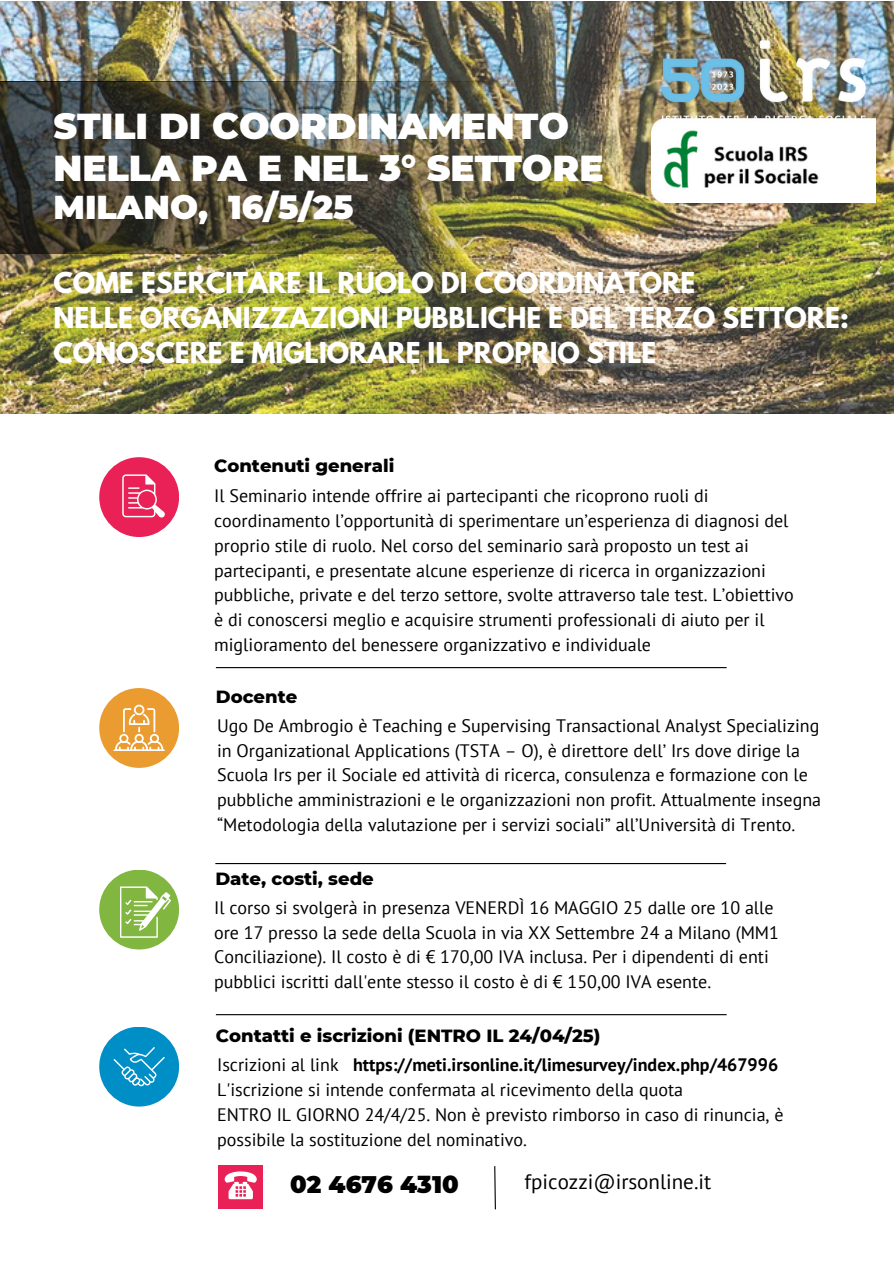
<style>
.page{position:relative;width:894px;height:1264px;background:#fff}
.page>*{position:absolute;margin:0;border:0;box-sizing:border-box;transform-origin:0 0}
.t1{font:900 36px/41.7px "Montserrat";color:#fff}
.t2{font:900 33px "Montserrat";color:#fff}
.t3{font:700 25.5px/34.8px "League Spartan";color:#fff}
.t4{font:900 24px "Montserrat";color:#000}
.t5{font:21px "PT Sans";color:#000}
.t6{font:18px/24.8px "PT Sans";color:#000}
.t7{font:800 18px "Montserrat";color:#000}
.t8{font:700 18px "PT Sans";color:#000}
.s1{font-weight:400}
</style>
<div class="page">
<img style="left:0;top:2px;width:893px;height:412px">
<img style="left:0;top:82px;width:641px;height:172px">
<div style="left:99px;top:457px;width:80px;height:80px;background:#e92156;border-radius:50%"></div>
<svg style="left:122px;top:474px;width:43px;height:44px"></svg>
<hr style="left:216px;top:1014px;width:510px;height:1px;background:#000">
<hr style="left:215px;top:863px;width:511px;height:1px;background:#000">
<hr style="left:216px;top:667px;width:510px;height:1px;background:#000">
<img style="left:651px;top:133px;width:224px;height:70px">
<img style="left:651px;top:30px;width:224px;height:103px">
<div style="left:99px;top:688px;width:80px;height:80px;background:#eb9c31;border-radius:50%"></div>
<svg style="left:115px;top:704px;width:48px;height:45px"></svg>
<hr style="left:113px;top:749px;width:52px;height:1px;background:#fff">
<svg style="left:494px;top:1166px;width:2px;height:44px"></svg>
<div style="left:218px;top:1165px;width:45px;height:44px;background:#e92156"></div>
<svg style="left:224px;top:1171px;width:33px;height:28px"></svg>
<div style="left:99px;top:1026px;width:80px;height:80px;background:#008ec6;border-radius:50%"></div>
<svg style="left:113px;top:1047px;width:52px;height:39px"></svg>
<div style="left:99px;top:869px;width:80px;height:80px;background:#81b641;border-radius:50%"></div>
<svg style="left:120px;top:886px;width:51px;height:51px"></svg>
<p class="t1" style="left:54px;top:106px;width:551px">STILI DI COORDINAMENTO<br>NELLA PA E NEL 3° SETTORE</p>
<p class="t2" style="left:54px;top:187px;width:301px">MILANO, 16/5/25</p>
<p class="t3" style="left:54px;top:268px;width:796px">COME ESERCITARE IL RUOLO DI COORDINATORE<br>NELLE ORGANIZZAZIONI PUBBLICHE E DEL TERZO SETTORE:<br>CONOSCERE E MIGLIORARE IL PROPRIO STILE</p>
<p class="t7" style="left:214px;top:455px;width:182px">Contenuti generali</p>
<p class="t6" style="left:214px;top:483px;width:581px">Il Seminario intende offrire ai partecipanti che ricoprono ruoli di coordinamento l’opportunità di sperimentare un’esperienza di diagnosi del proprio stile di ruolo. Nel corso del seminario sarà proposto un test ai partecipanti, e presentate alcune esperienze di ricerca in organizzazioni pubbliche, private e del terzo settore, svolte attraverso tale test. L’obiettivo è di conoscersi meglio e acquisire strumenti professionali di aiuto per il miglioramento del benessere organizzativo e individuale</p>
<h4 class="t7" style="left:216px;top:685px;width:83px">Docente</h4>
<p class="t6" style="left:217px;top:713px;width:605px">Ugo De Ambrogio è Teaching e Supervising Transactional Analyst Specializing in Organizational Applications (TSTA – O), è direttore dell’ Irs dove dirige la Scuola Irs per il Sociale ed attività di ricerca, consulenza e formazione con le pubbliche amministrazioni e le organizzazioni non profit. Attualmente insegna “Metodologia della valutazione per i servizi sociali” all’Università di Trento.</p>
<p class="t7" style="left:215px;top:867px;width:160px">Date, costi, sede</p>
<h4 class="t6" style="left:214px;top:894px;width:566px">Il corso si svolgerà in presenza VENERDÌ 16 MAGGIO 25 dalle ore 10 alle ore 17 presso la sede della Scuola in via XX Settembre 24 a Milano (MM1<br>Conciliazione). Il costo è di € 170,00 IVA inclusa. Per i dipendenti di enti pubblici iscritti dall'ente stesso il costo è di € 150,00 IVA esente.</h4>
<h1 class="t7" style="left:216px;top:1024px;width:386px">Contatti e iscrizioni (ENTRO IL 24/04/25)</h1>
<p class="t8" style="left:217px;top:1052px;width:562px"><span class="s1">Iscrizioni al link</span> https://meti.irsonline.it/limesurvey/index.php/467996</p>
<p class="t6" style="left:217px;top:1076px;width:467px">L'iscrizione si intende confermata al ricevimento della quota</p>
<h2 class="t6" style="left:217px;top:1101px;width:568px">ENTRO IL GIORNO 24/4/25. Non è previsto rimborso in caso di rinuncia, è possibile la sostituzione del nominativo.</h2>
<p class="t4" style="left:290px;top:1169px;width:170px">02 4676 4310</p>
<p class="t5" style="left:524px;top:1167px;width:188px">fpicozzi@irsonline.it</p>
</div>
